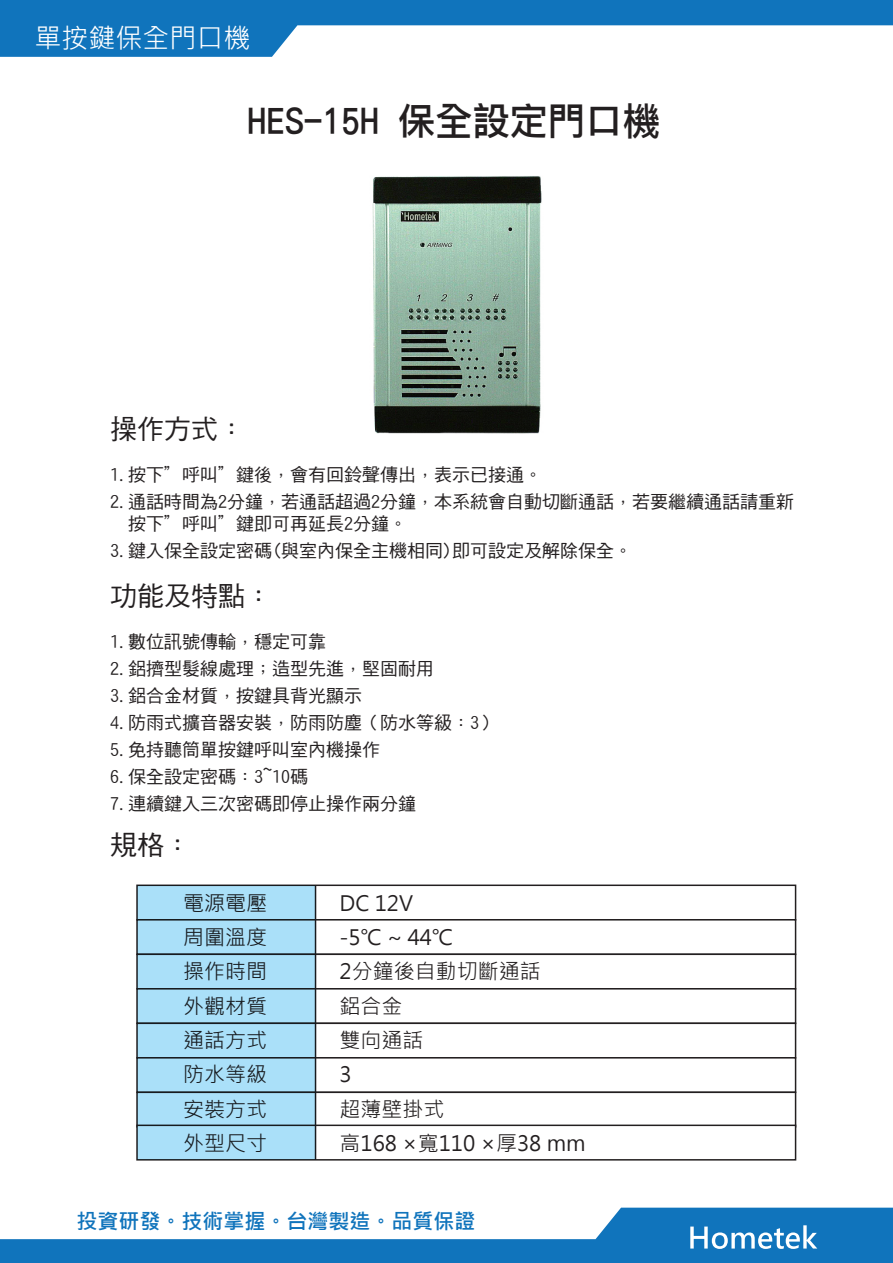
<style>
.page{position:relative;width:893px;height:1263px;background:#fff}
.page>*{position:absolute;margin:0;border:0;box-sizing:border-box;transform-origin:0 0}
.t1{font:37.5px "DF Li Hei W5 WIN BF";color:#231f20}
.t2{font:27px "DF Hei Md HKSCS U";color:#231f20}
.t3{font:27px "Microsoft Jheng Hei";color:#fff}
.t4{font:21px/34.3px "Microsoft Jheng Hei";color:#231f20}
.t5{font:700 21px "Microsoft Jheng Hei";color:#1074bc}
.t6{font:18px/27px "DF Hei Md HKSCS U";color:#231f20}
</style>
<div class="page">
<svg style="left:0;top:1208px;width:893px;height:55px;fill:#1074bc"></svg>
<svg style="left:0;top:0;width:893px;height:57px;fill:#1074bc"></svg>
<svg style="left:690px;top:1225px;width:127px;height:24px"></svg>
<img style="left:372px;top:176px;width:170px;height:258px">
<div style="left:136px;top:884px;width:660px;height:36px;border:2px solid #231f20"></div>
<div style="left:136px;top:919px;width:660px;height:36px;border:2px solid #231f20"></div>
<div style="left:136px;top:953px;width:660px;height:36px;border:2px solid #231f20"></div>
<div style="left:136px;top:988px;width:660px;height:36px;border:2px solid #231f20"></div>
<div style="left:136px;top:1022px;width:660px;height:36px;border:2px solid #231f20"></div>
<div style="left:136px;top:1057px;width:660px;height:36px;border:2px solid #231f20"></div>
<div style="left:136px;top:1091px;width:660px;height:36px;border:2px solid #231f20"></div>
<div style="left:136px;top:1124px;width:660px;height:36px;border:2px solid #231f20"></div>
<hr style="left:315px;top:885px;width:1px;height:275px;background:#231f20">
<div style="left:137px;top:885px;width:179px;height:274px;background:#aae0f9"></div>
<h2 class="t3" style="left:34px;top:21px;width:217px">單按鍵保全門口機</h2>
<h1 class="t1" style="left:248px;top:102px;width:414px">HES-15H 保全設定門口機</h1>
<h2 class="t2" style="left:110px;top:415px;width:136px">操作方式：</h2>
<p class="t6" style="left:110px;top:461px;width:686px">1.按下”呼叫”鍵後，會有回鈴聲傳出，表示已接通。<br>2.通話時間為2分鐘，若通話超過2分鐘，本系統會自動切斷通話，若要繼續通話請重新</p>
<p class="t6" style="left:110px;top:510px;width:523px;text-indent:18px">按下”呼叫”鍵即可再延長2分鐘。<br>3.鍵入保全設定密碼(與室內保全主機相同)即可設定及解除保全。</p>
<h2 class="t2" style="left:110px;top:582px;width:163px">功能及特點：</h2>
<p class="t6" style="left:110px;top:628px;width:388px">1.數位訊號傳輸，穩定可靠<br>2.鋁擠型髮線處理；造型先進，堅固耐用<br>3.鋁合金材質，按鍵具背光顯示<br>4.防雨式擴音器安裝，防雨防塵（防水等級：3）<br>5.免持聽筒單按鍵呼叫室內機操作<br>6.保全設定密碼：3~10碼<br>7.連續鍵入三次密碼即停止操作兩分鐘</p>
<h2 class="t2" style="left:110px;top:831px;width:82px">規格：</h2>
<p class="t4" style="left:183px;top:886px;width:86px">電源電壓</p>
<p class="t4" style="left:339px;top:886px;width:203px">DC 12V<br>-5℃ ~ 44℃<br>2分鐘後自動切斷通話</p>
<p class="t4" style="left:183px;top:920px;width:86px">周圍溫度操作時間</p>
<p class="t4" style="left:183px;top:989px;width:86px">外觀材質</p>
<p class="t4" style="left:339px;top:989px;width:64px">鋁合金</p>
<p class="t4" style="left:183px;top:1023px;width:86px">通話方式防水等級</p>
<p class="t4" style="left:339px;top:1023px;width:85px">雙向通話<br>3</p>
<p class="t4" style="left:183px;top:1092px;width:86px">安裝方式</p>
<p class="t4" style="left:339px;top:1092px;width:106px">超薄壁掛式</p>
<p class="t4" style="left:183px;top:1126px;width:86px">外型尺寸</p>
<p class="t4" style="left:339px;top:1126px;width:248px">高168 ×寬110 ×厚38 mm</p>
<p class="t5" style="left:76px;top:1208px;width:400px">投資研發。技術掌握。台灣製造。品質保證</p>
</div>
